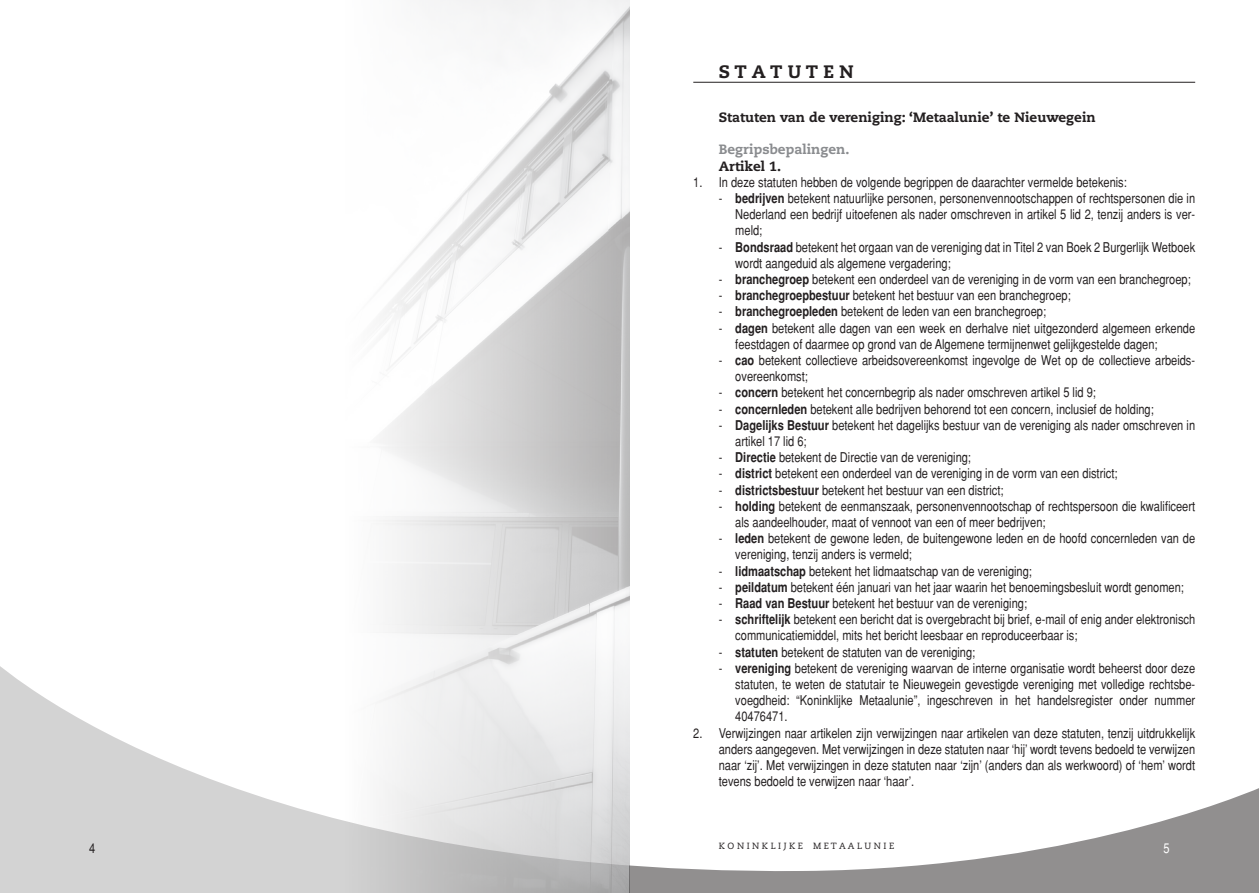
<style>
.page{position:relative;width:1259px;height:893px;background:#fff}
.page>*{position:absolute;margin:0;border:0;box-sizing:border-box;transform-origin:0 0}
.t1{font:800 18px "Caecilia LT Std";color:#231f20}
.t2{font:condensed 13.5px/16.2px "Helvetica";color:#231f20}
.t3{font:800 13.5px "Caecilia LT Std";color:#231f20}
.t4{font:800 13.5px "Caecilia LT Std";color:#8a8c8f}
.t5{font:condensed 13.5px "Helvetica";color:#fff}
.t6{font:9px "Caecilia LT Std";color:#231f20}
.s1{font-weight:700}
</style>
<div class="page">
<svg style="left:629px;top:652px;width:630px;height:241px"></svg>
<hr style="left:693px;top:82px;width:502px;height:1px;background:#231f20">
<svg style="left:0;top:666px;width:341px;height:227px;fill:#d3d3d3"></svg>
<img style="left:341px;top:0;width:288px;height:893px">
<p class="t2" style="left:89px;top:839px;width:8px">4</p>
<h1 class="t1" style="left:719px;top:60px;width:136px">S T A T U T E N</h1>
<p class="t3" style="left:719px;top:109px;width:378px">Statuten van de vereniging: ‘Metaalunie’ te Nieuwegein</p>
<p class="t4" style="left:719px;top:141px;width:132px">Begripsbepalingen.</p>
<p class="t3" style="left:719px;top:158px;width:64px">Artikel 1.</p>
<p class="t2" style="left:693px;top:174px;width:435px">1. In deze statuten hebben de volgende begrippen de daarachter vermelde betekenis:</p>
<p class="t2" style="left:735px;top:190px;width:461px;text-align:justify;text-indent:-16px">- <span class="s1">bedrijven</span> betekent natuurlijke personen, personenvennootschappen of rechtspersonen die in Nederland een bedrijf uitoefenen als nader omschreven in artikel 5 lid 2, tenzij anders is ver&shy;meld;</p>
<p class="t2" style="left:735px;top:239px;width:461px;text-indent:-16px">- <span class="s1">Bondsraad</span> betekent het orgaan van de vereniging dat in Titel 2 van Boek 2 Burgerlijk Wetboek wordt aangeduid als algemene vergadering;</p>
<p class="t2" style="left:719px;top:271px;width:473px">- <span class="s1">branchegroep</span> betekent een onderdeel van de vereniging in de vorm van een branchegroep;</p>
<p class="t2" style="left:719px;top:287px;width:353px">- <span class="s1">branchegroepbestuur</span> betekent het bestuur van een branchegroep;</p>
<p class="t2" style="left:719px;top:303px;width:329px">- <span class="s1">branchegroepleden</span> betekent de leden van een branchegroep;</p>
<p class="t2" style="left:735px;top:320px;width:461px;text-indent:-16px">- <span class="s1">dagen</span> betekent alle dagen van een week en derhalve niet uitgezonderd algemeen erkende feestdagen of daarmee op grond van de Algemene termijnenwet gelijkgestelde dagen;</p>
<p class="t2" style="left:735px;top:352px;width:461px;text-indent:-16px">- <span class="s1">cao</span> betekent collectieve arbeidsovereenkomst ingevolge de Wet op de collectieve arbeids&shy;overeenkomst;</p>
<p class="t2" style="left:719px;top:384px;width:379px">- <span class="s1">concern</span> betekent het concernbegrip als nader omschreven artikel 5 lid 9;</p>
<p class="t2" style="left:719px;top:401px;width:436px">- <span class="s1">concernleden</span> betekent alle bedrijven behorend tot een concern, inclusief de holding;</p>
<p class="t2" style="left:735px;top:417px;width:461px;text-indent:-16px">- <span class="s1">Dagelijks Bestuur</span> betekent het dagelijks bestuur van de vereniging als nader omschreven in artikel 17 lid 6;</p>
<p class="t2" style="left:719px;top:449px;width:254px">- <span class="s1">Directie</span> betekent de Directie van de vereniging;</p>
<p class="t2" style="left:719px;top:465px;width:400px">- <span class="s1">district</span> betekent een onderdeel van de vereniging in de vorm van een district;</p>
<p class="t2" style="left:719px;top:482px;width:286px">- <span class="s1">districtsbestuur</span> betekent het bestuur van een district;</p>
<p class="t2" style="left:735px;top:498px;width:461px;text-indent:-16px">- <span class="s1">holding</span> betekent de eenmanszaak, personenvennootschap of rechtspersoon die kwalificeert als aandeelhouder, maat of vennoot van een of meer bedrijven;</p>
<p class="t2" style="left:735px;top:530px;width:461px;text-indent:-16px">- <span class="s1">leden</span> betekent de gewone leden, de buitengewone leden en de hoofd concernleden van de vereniging, tenzij anders is vermeld;</p>
<p class="t2" style="left:719px;top:563px;width:315px">- <span class="s1">lidmaatschap</span> betekent het lidmaatschap van de vereniging;</p>
<p class="t2" style="left:719px;top:579px;width:467px">- <span class="s1">peildatum</span> betekent één januari van het jaar waarin het benoemingsbesluit wordt genomen;</p>
<p class="t2" style="left:719px;top:595px;width:310px">- <span class="s1">Raad van Bestuur</span> betekent het bestuur van de vereniging;</p>
<p class="t2" style="left:735px;top:611px;width:461px;text-indent:-16px">- <span class="s1">schriftelijk</span> betekent een bericht dat is overgebracht bij brief, e-mail of enig ander elektronisch communicatiemiddel, mits het bericht leesbaar en reproduceerbaar is;</p>
<p class="t2" style="left:719px;top:644px;width:258px">- <span class="s1">statuten</span> betekent de statuten van de vereniging;</p>
<p class="t2" style="left:735px;top:660px;width:461px;text-align:justify;text-indent:-16px">- <span class="s1">vereniging</span> betekent de vereniging waarvan de interne organisatie wordt beheerst door deze statuten, te weten de statutair te Nieuwegein gevestigde vereniging met volledige rechtsbe&shy;voegdheid: “Koninklijke Metaalunie”, ingeschreven in het handelsregister onder nummer 40476471.</p>
<p class="t2" style="left:719px;top:725px;width:478px;text-align:justify;text-indent:-26px">2. Verwijzingen naar artikelen zijn verwijzingen naar artikelen van deze statuten, tenzij uitdrukkelijk anders aangegeven. Met verwijzingen in deze statuten naar ‘hij’ wordt tevens bedoeld te verwijzen naar ‘zij’. Met verwijzingen in deze statuten naar ‘zijn’ (anders dan als werkwoord) of ‘hem’ wordt tevens bedoeld te verwijzen naar ‘haar’.</p>
<p class="t6" style="left:719px;top:840px;width:177px">K O N I N K L I J K E M E T A A L U N I E</p>
<p class="t5" style="left:1163px;top:840px;width:8px">5</p>
</div>
